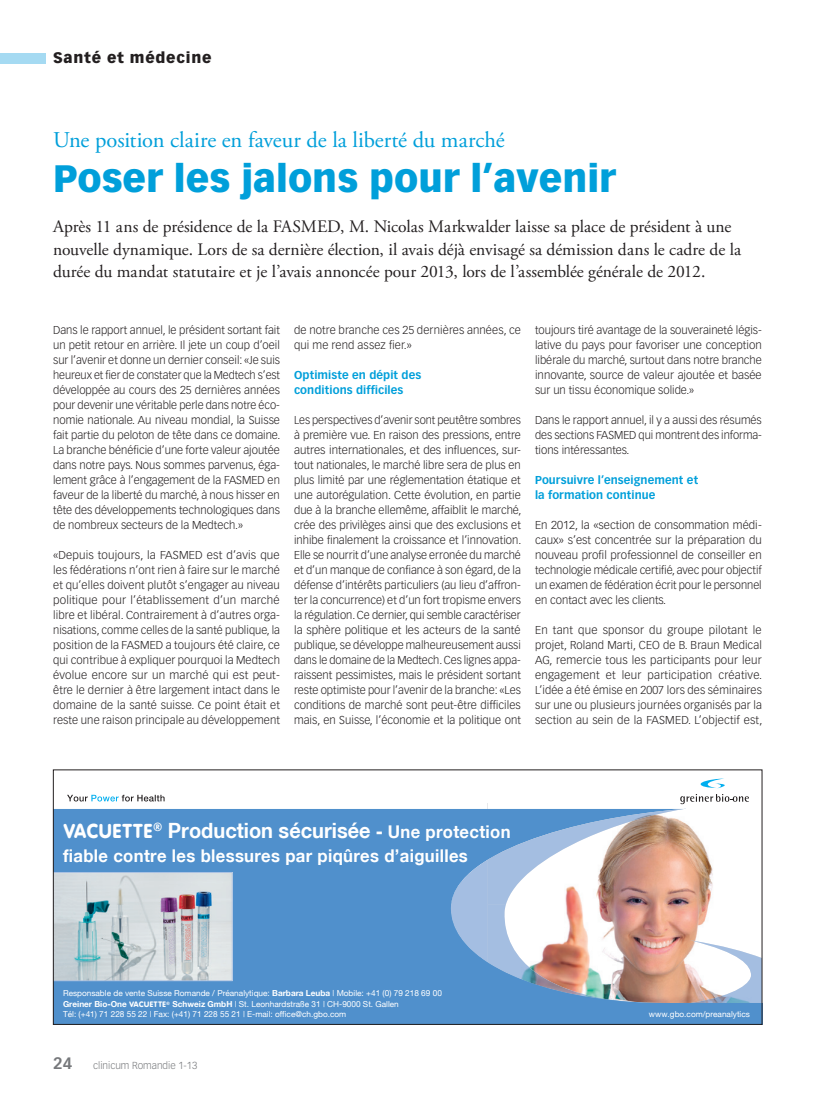
<style>
.page{position:relative;width:815px;height:1099px;background:#fff}
.page>*{position:absolute;margin:0;border:0;box-sizing:border-box;transform-origin:0 0}
.t1{font:900 37.5px "Vectora LT Std";color:#009fda}
.t2{font:22.5px "Adobe Garamond Pro";letter-spacing:-.01em;color:#009fda}
.t3{font:21px "Helvneubold";color:#fff;scale:.95 1}
.t4{font:17.5px/22.5px "Adobe Garamond Pro";color:#231f20}
.t5{font:17.5px "Helvneubold";letter-spacing:.02em;color:#fff;scale:.95 1}
.t6{font:900 15px "Vectora LT Std";letter-spacing:.05em;color:#231f20}
.t7{font:300 11.25px/15px "Vectora LT Std";color:#231f20;text-align:justify}
.t8{font:700 11.25px/15px "Vectora LT Std";letter-spacing:.005em;color:#009fda}
.t9{font:300 10px "Vectora LH";color:#76787b}
.t10{font:8.25px/9.9px "Helvneurom";color:#fff}
.s1{font-family:"VAG Round"}
.s2{font-size:18.62px}
.s3{font-size:17.5px}
.s4{font-family:"Helvneubold"}
.s5{font-weight:700;font-size:16.25px}
</style>
<div class="page">
<div style="left:0;top:53px;width:45px;height:10px;background:#a5daf2"></div>
<svg style="left:680px;top:778px;width:69px;height:26px"></svg>
<svg style="left:67px;top:794px;width:98px;height:7px"></svg>
<svg style="left:55px;top:809px;width:705px;height:213px;background:#649ace"></svg>
<img style="left:451px;top:809px;width:233px;height:194px">
<img style="left:690px;top:940px;width:70px;height:62px">
<svg style="left:686px;top:1002px;width:74px;height:1px"></svg>
<svg style="left:55px;top:872px;width:178px;height:109px;background:#c4cdd2"></svg>
<h3 class="t6" style="left:53px;top:49px;width:160px">Santé et médecine</h3>
<h2 class="t2" style="left:53px;top:126px;width:453px">Une position claire en faveur de la liberté du marché</h2>
<h1 class="t1" style="left:53px;top:155px;width:564px">Poser les jalons pour l’avenir</h1>
<p class="t4" style="left:53px;top:216px;width:689px">Après 11 ans de présidence de la FASMED, M. Nicolas Markwalder laisse sa place de président à une nouvelle dynamique. Lors de sa dernière élection, il avais déjà envisagé sa démission dans le cadre de la durée du mandat statutaire et je l’avais annoncée pour 2013, lors de l’assemblée générale de 2012.</p>
<p class="t7" style="left:53px;top:323px;width:229px">Dans le rapport annuel, le président sortant fait un petit retour en arrière. Il jete un coup d’oeil sur l’avenir et donne un dernier conseil: «Je suis heureux et fier de constater que la Medtech s’est développée au cours des 25 dernières années pour devenir une véritable perle dans notre éco&shy;nomie nationale. Au niveau mondial, la Suisse fait partie du peloton de tête dans ce domaine.<br>La branche bénéficie d’une forte valeur ajoutée dans notre pays. Nous sommes parvenus, éga&shy;lement grâce à l’engagement de la FASMED en faveur de la liberté du marché, à nous hisser en tête des développements technologiques dans de nombreux secteurs de la Medtech.»</p>
<p class="t7" style="left:53px;top:548px;width:228px">«Depuis toujours, la FASMED est d’avis que les fédérations n’ont rien à faire sur le marché et qu’elles doivent plutôt s’engager au niveau politique pour l’établissement d’un marché libre et libéral. Contrairement à d’autres orga&shy;nisations, comme celles de la santé publique, la position de la FASMED a toujours été claire, ce qui contribue à expliquer pourquoi la Medtech évolue encore sur un marché qui est peut&shy;être le dernier à être largement intact dans le domaine de la santé suisse. Ce point était et reste une raison principale au développement</p>
<p class="t7" style="left:294px;top:323px;width:228px">de notre branche ces 25 dernières années, ce qui me rend assez fier.»</p>
<p class="t8" style="left:294px;top:368px;width:129px">Optimiste en dépit des conditions difficiles</p>
<p class="t7" style="left:294px;top:413px;width:229px">Les perspectives d’avenir sont peutêtre sombres à première vue. En raison des pressions, entre autres internationales, et des influences, sur&shy;tout nationales, le marché libre sera de plus en plus limité par une réglementation étatique et une autorégulation. Cette évolution, en partie due à la branche ellemême, affaiblit le marché, crée des privilèges ainsi que des exclusions et inhibe finalement la croissance et l’innovation.<br>Elle se nourrit d’une analyse erronée du marché et d’un manque de confiance à son égard, de la défense d’intérêts particuliers (au lieu d’affron&shy;ter la concurrence) et d’un fort tropisme envers la régulation. Ce dernier, qui semble caractériser la sphère politique et les acteurs de la santé publique, se développe malheureusement aussi dans le domaine de la Medtech. Ces lignes appa&shy;raissent pessimistes, mais le président sortant reste optimiste pour l’avenir de la branche: «Les conditions de marché sont peut-être difficiles mais, en Suisse, l’économie et la politique ont</p>
<p class="t7" style="left:535px;top:323px;width:228px">toujours tiré avantage de la souveraineté légis&shy;lative du pays pour favoriser une conception libérale du marché, surtout dans notre branche innovante, source de valeur ajoutée et basée sur un tissu économique solide.»</p>
<p class="t7" style="left:535px;top:413px;width:228px">Dans le rapport annuel, il y a aussi des résumés des sections FASMED qui montrent des informa&shy;tions intéressantes.</p>
<p class="t8" style="left:535px;top:473px;width:165px">Poursuivre l’enseignement et la formation continue</p>
<p class="t7" style="left:535px;top:518px;width:228px">En 2012, la «section de consommation médi&shy;caux» s’est concentrée sur la préparation du nouveau profil professionnel de conseiller en technologie médicale certifié, avec pour objectif un examen de fédération écrit pour le personnel en contact avec les clients.</p>
<p class="t7" style="left:535px;top:623px;width:229px">En tant que sponsor du groupe pilotant le projet, Roland Marti, CEO de B. Braun Medical AG, remercie tous les participants pour leur engagement et leur participation créative.<br>L’idée a été émise en 2007 lors des séminaires sur une ou plusieurs journées organisés par la section au sein de la FASMED. L’objectif est,</p>
<h3 class="t3" style="left:63px;top:817px;width:473px"><span class="s1">VACUETTE</span><sup>®</sup> Production sécurisée <span class="s2">-</span> <span class="s3">Une protection</span></h3>
<h3 class="t5" style="left:63px;top:844px;width:428px">fiable contre les blessures par piqûres d’aiguilles</h3>
<p class="t10" style="left:63px;top:987px;width:380px">Responsable de vente Suisse Romande / Préanalytique: <span class="s4">Barbara Leuba</span> | Mobile: +41 (0) 79 218 69 00</p>
<p class="t10" style="left:63px;top:999px;width:337px"><span class="s4">Greiner Bio-One</span> <span class="s1">VACUETTE</span><sup>®</sup> <span class="s4">Schweiz GmbH</span> | St. Leonhardstraße 31 | CH-9000 St. Gallen<br>Tél: (+41) 71 228 55 22 | Fax: (+41) 71 228 55 21 | E-mail: office@ch.gbo.com</p>
<p class="t9" style="left:53px;top:1059px;width:146px"><span class="s5">24</span> clinicum Romandie 1-13</p>
<p class="t10" style="left:649px;top:1009px;width:103px">www.gbo.com/preanalytics</p>
</div>
